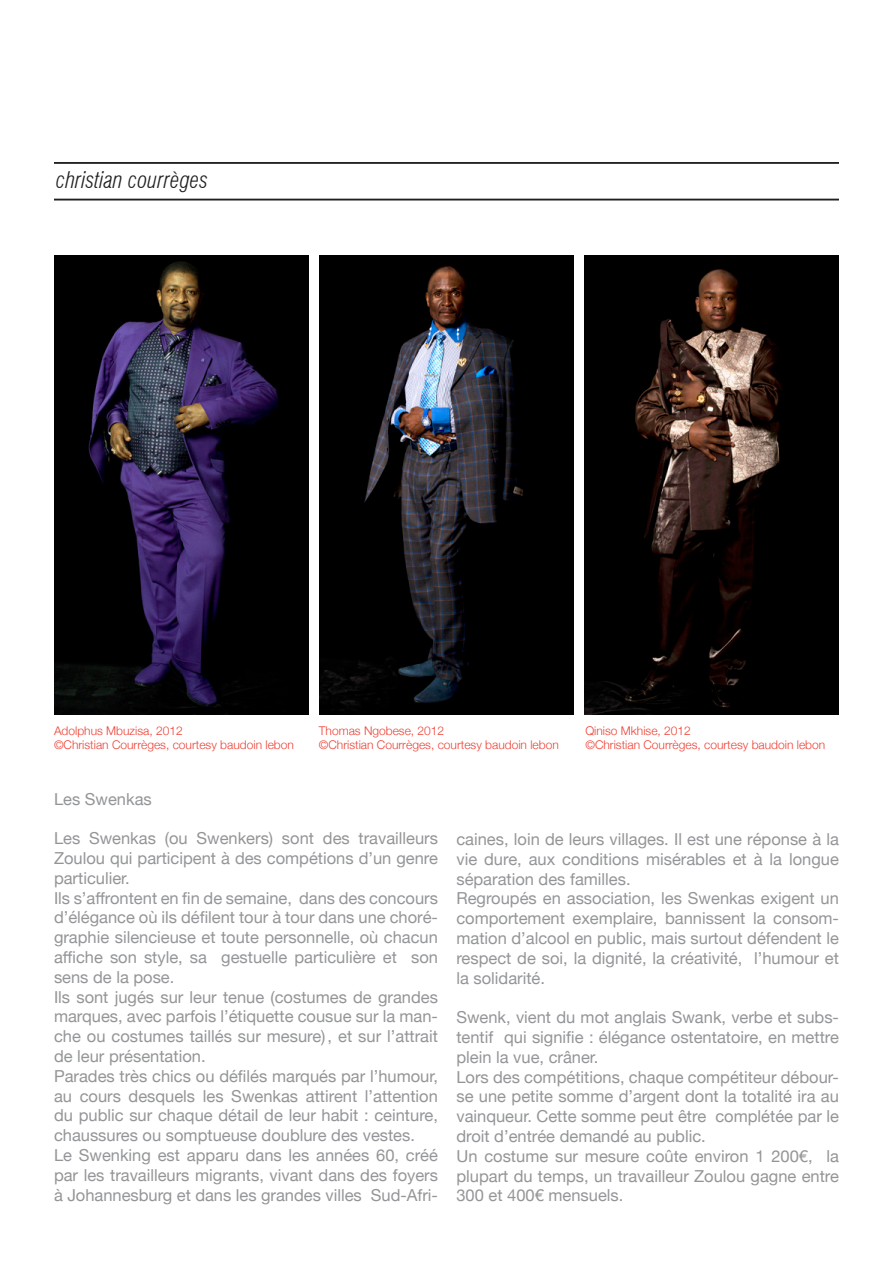
<style>
.page{position:relative;width:893px;height:1263px;background:#fff}
.page>*{position:absolute;margin:0;border:0;box-sizing:border-box;transform-origin:0 0}
.t1{font:italic 300 condensed 22.5px "Swiss 721 BT";color:#231f20}
.t2{font:16.5px/19.8px "Helvetica Neue";color:#939598;text-align:justify}
.t3{font:300 12px "Helvetica Neue";color:#ee3f34}
</style>
<div class="page">
<hr style="left:54px;top:162px;width:785px;height:2px;background:#231f20">
<hr style="left:54px;top:199px;width:785px;height:1px;background:#231f20">
<img style="left:54px;top:255px;width:255px;height:459px">
<img style="left:319px;top:255px;width:255px;height:459px">
<img style="left:584px;top:255px;width:255px;height:459px">
<p class="t1" style="left:56px;top:166px;width:154px">christian courrèges</p>
<p class="t3" style="left:54px;top:720px;width:130px">Adolphus Mbuzisa, 2012</p>
<p class="t3" style="left:54px;top:735px;width:241px">©Christian Courrèges, courtesy baudoin lebon</p>
<p class="t3" style="left:319px;top:720px;width:127px">Thomas Ngobese, 2012</p>
<p class="t3" style="left:319px;top:735px;width:241px">©Christian Courrèges, courtesy baudoin lebon</p>
<p class="t3" style="left:585px;top:720px;width:107px">Qiniso Mkhise, 2012</p>
<p class="t3" style="left:585px;top:735px;width:241px">©Christian Courrèges, courtesy baudoin lebon</p>
<p class="t2" style="left:54px;top:788px;width:99px">Les Swenkas</p>
<p class="t2" style="left:54px;top:827px;width:385px">Les Swenkas (ou Swenkers) sont des travailleurs Zoulou qui participent à des compétions d’un genre particulier.</p>
<p class="t2" style="left:54px;top:887px;width:385px">Ils s’affrontent en fin de semaine, dans des concours d’élégance où ils défilent tour à tour dans une choré&shy;graphie silencieuse et toute personnelle, où chacun affiche son style, sa gestuelle particulière et son sens de la pose.</p>
<p class="t2" style="left:54px;top:986px;width:385px">Ils sont jugés sur leur tenue (costumes de grandes marques, avec parfois l’étiquette cousue sur la man&shy;che ou costumes taillés sur mesure), et sur l’attrait de leur présentation.</p>
<p class="t2" style="left:54px;top:1065px;width:385px">Parades très chics ou défilés marqués par l’humour, au cours desquels les Swenkas attirent l’attention du public sur chaque détail de leur habit : ceinture, chaussures ou somptueuse doublure des vestes.</p>
<p class="t2" style="left:54px;top:1144px;width:385px">Le Swenking est apparu dans les années 60, créé par les travailleurs migrants, vivant dans des foyers à Johannesburg et dans les grandes villes Sud-Afri-</p>
<p class="t2" style="left:456px;top:828px;width:384px">caines, loin de leurs villages. Il est une réponse à la vie dure, aux conditions misérables et à la longue séparation des familles.</p>
<p class="t2" style="left:456px;top:887px;width:384px">Regroupés en association, les Swenkas exigent un comportement exemplaire, bannissent la consom&shy;mation d’alcool en public, mais surtout défendent le respect de soi, la dignité, la créativité, l’humour et la solidarité.</p>
<p class="t2" style="left:456px;top:1006px;width:384px">Swenk, vient du mot anglais Swank, verbe et subs&shy;tentif qui signifie : élégance ostentatoire, en mettre plein la vue, crâner.</p>
<p class="t2" style="left:456px;top:1066px;width:384px">Lors des compétitions, chaque compétiteur débour&shy;se une petite somme d’argent dont la totalité ira au vainqueur. Cette somme peut être complétée par le droit d’entrée demandé au public.</p>
<p class="t2" style="left:456px;top:1145px;width:384px">Un costume sur mesure coûte environ 1 200€, la plupart du temps, un travailleur Zoulou gagne entre 300 et 400€ mensuels.</p>
</div>
